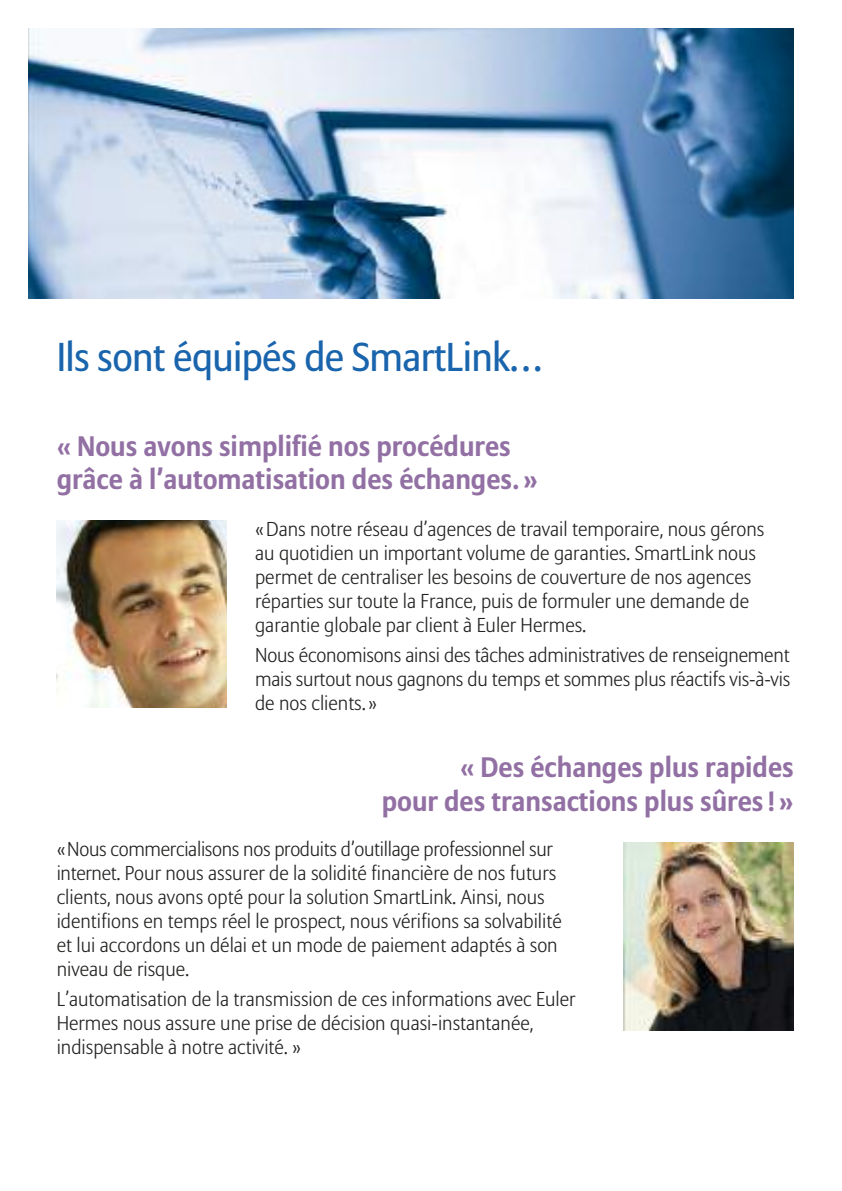
<style>
.page{position:relative;width:842px;height:1191px;background:#fff}
.page>*{position:absolute;margin:0;border:0;box-sizing:border-box;transform-origin:0 0}
.t1{font:40px "Allianz Sans";letter-spacing:-.015em;color:#1964ac}
.t2{font:700 28px/33.6px "Allianz Sans";color:#9270a4}
.t3{font:300 20px/24px "Allianz Sans";color:#222221}
</style>
<div class="page">
<img style="left:624px;top:843px;width:170px;height:187px">
<img style="left:57px;top:521px;width:170px;height:187px">
<img style="left:28px;top:28px;width:766px;height:270px">
<h1 class="t1" style="left:57px;top:340px;width:487px">Ils sont équipés de SmartLink…</h1>
<h2 class="t2" style="left:57px;top:432px;width:483px">« Nous avons simplifié nos procédures grâce à l’automatisation des échanges. »</h2>
<p class="t3" style="left:255px;top:519px;width:511px">«Dans notre réseau d’agences de travail temporaire, nous gérons au quotidien un important volume de garanties. SmartLink nous permet de centraliser les besoins de couverture de nos agences réparties sur toute la France, puis de formuler une demande de garantie globale par client à Euler Hermes.</p>
<p class="t3" style="left:255px;top:644px;width:537px;text-align:justify">Nous économisons ainsi des tâches administratives de renseignement mais surtout nous gagnons du temps et sommes plus réactifs vis-à-vis de nos clients. »</p>
<h2 class="t2" style="left:382px;top:754px;width:414px;text-align:right">« Des échanges plus rapides<br>pour des transactions plus sûres ! »</h2>
<p class="t3" style="left:57px;top:839px;width:507px">«Nous commercialisons nos produits d’outillage professionnel sur internet. Pour nous assurer de la solidité financière de nos futurs clients, nous avons opté pour la solution SmartLink. Ainsi, nous identifions en temps réel le prospect, nous vérifions sa solvabilité et lui accordons un délai et un mode de paiement adaptés à son niveau de risque.</p>
<p class="t3" style="left:57px;top:988px;width:520px">L’automatisation de la transmission de ces informations avec Euler<br>Hermes nous assure une prise de décision quasi-instantanée, indispensable à notre activité. »</p>
</div>
